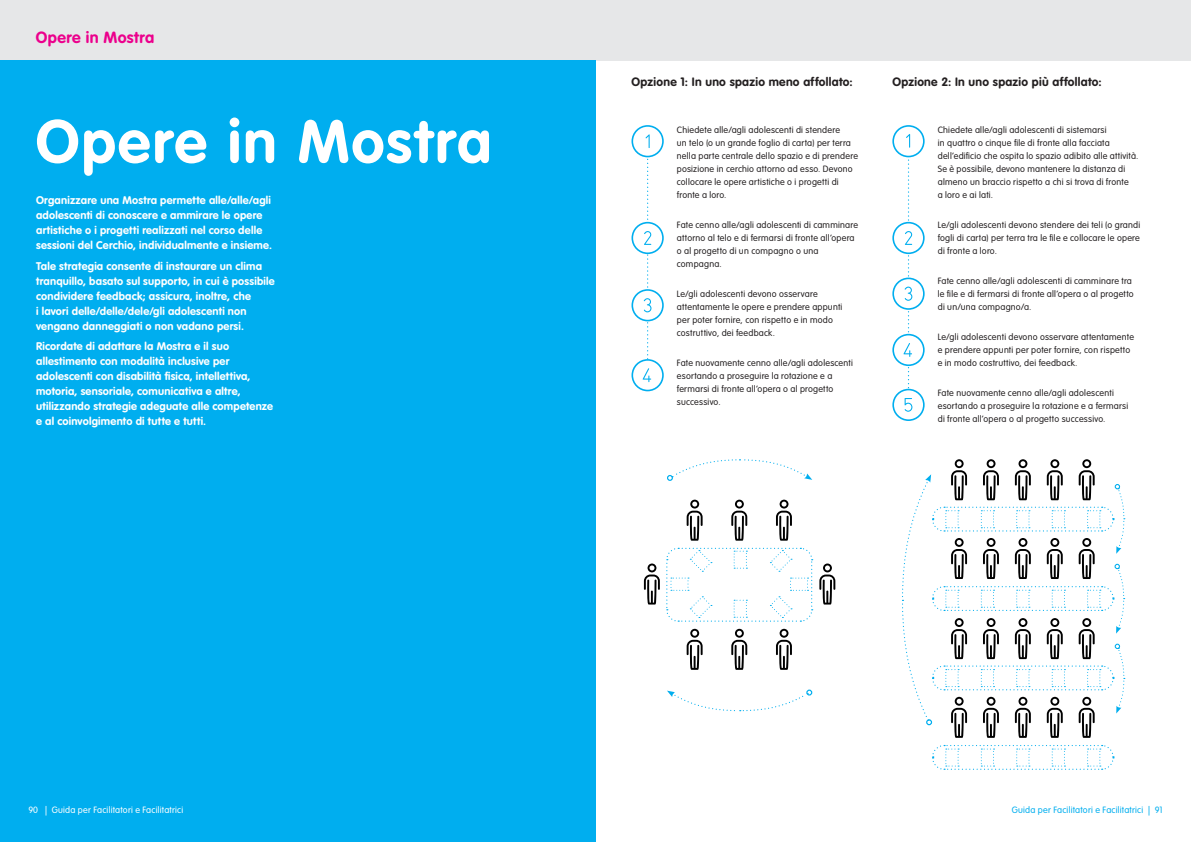
<style>
.page{position:relative;width:1191px;height:842px;background:#fff}
.page>*{position:absolute;margin:0;border:0;box-sizing:border-box;transform-origin:0 0}
.t1{font:700 60px "VAG Rounded Std";letter-spacing:.035em;color:#fff}
.t2{font:700 16px "VAG Rounded Std";letter-spacing:.025em;color:#ec008c}
.t3{font:700 12px "VAG Rounded Std";letter-spacing:.025em;color:#231f20}
.t4{font:700 11px/15px "VAG Rounded Std";letter-spacing:.02em;color:#fff}
.t5{font:300 9px/13px "VAG Rounded Std";letter-spacing:.025em;color:#231f20}
.t6{font:300 9px "VAG Rounded Std";letter-spacing:.025em;color:#00aeef}
.t7{font:300 9px "VAG Rounded Std";letter-spacing:.025em;color:#fff}
</style>
<div class="page">
<div style="left:0;top:0;width:1191px;height:60px;background:#e6e7e8"></div>
<div style="left:0;top:60px;width:595px;height:782px;background:#00aeef"></div>
<div style="left:892px;top:125px;width:32px;height:32px;border:2px solid #00aeef;border-radius:50%"></div>
<div style="left:892px;top:222px;width:32px;height:32px;border:2px solid #00aeef;border-radius:50%"></div>
<div style="left:892px;top:278px;width:32px;height:32px;border:2px solid #00aeef;border-radius:50%"></div>
<div style="left:892px;top:334px;width:32px;height:32px;border:2px solid #00aeef;border-radius:50%"></div>
<div style="left:892px;top:389px;width:32px;height:32px;border:2px solid #00aeef;border-radius:50%"></div>
<svg style="left:903px;top:134px;width:9px;height:278px"></svg>
<div style="left:631px;top:125px;width:33px;height:32px;border:2px solid #00aeef;border-radius:50%"></div>
<svg style="left:645px;top:134px;width:4px;height:14px"></svg>
<div style="left:631px;top:222px;width:33px;height:32px;border:2px solid #00aeef;border-radius:50%"></div>
<div style="left:631px;top:289px;width:33px;height:32px;border:2px solid #00aeef;border-radius:50%"></div>
<div style="left:631px;top:359px;width:33px;height:32px;border:2px solid #00aeef;border-radius:50%"></div>
<svg style="left:642px;top:155px;width:9px;height:227px"></svg>
<svg style="left:731px;top:500px;width:16px;height:41px"></svg>
<svg style="left:667px;top:689px;width:145px;height:23px"></svg>
<svg style="left:819px;top:563px;width:16px;height:41px"></svg>
<svg style="left:731px;top:629px;width:16px;height:41px"></svg>
<svg style="left:776px;top:500px;width:16px;height:41px"></svg>
<svg style="left:776px;top:629px;width:16px;height:41px"></svg>
<svg style="left:686px;top:500px;width:16px;height:41px"></svg>
<svg style="left:686px;top:629px;width:16px;height:41px"></svg>
<svg style="left:667px;top:459px;width:145px;height:22px"></svg>
<svg style="left:644px;top:547px;width:169px;height:75px"></svg>
<svg style="left:932px;top:744px;width:182px;height:26px"></svg>
<svg style="left:902px;top:459px;width:223px;height:279px"></svg>
<h2 class="t2" style="left:36px;top:28px;width:120px">Opere in Mostra</h2>
<h1 class="t1" style="left:36px;top:106px;width:457px">Opere in Mostra</h1>
<p class="t4" style="left:36px;top:193px;width:237px">Organizzare una Mostra permette alle/alle/agli adolescenti di conoscere e ammirare le opere artistiche o i progetti realizzati nel corso delle sessioni del Cerchio, individualmente e insieme.</p>
<p class="t4" style="left:36px;top:259px;width:240px">Tale strategia consente di instaurare un clima tranquillo, basato sul supporto, in cui è possibile condividere feedback; assicura, inoltre, che<br>i lavori delle/delle/dele/gli adolescenti non vengano danneggiati o non vadano persi.</p>
<p class="t4" style="left:36px;top:339px;width:239px">Ricordate di adattare la Mostra e il suo allestimento con modalità inclusive per adolescenti con disabilità fisica, intellettiva, motoria, sensoriale, comunicativa e altre, utilizzando strategie adeguate alle competenze e al coinvolgimento di tutte e tutti.</p>
<h3 class="t3" style="left:631px;top:75px;width:223px">Opzione 1: In uno spazio meno affollato:</h3>
<p class="t5" style="left:677px;top:123px;width:183px">Chiedete alle/agli adolescenti di stendere<br>un telo (o un grande foglio di carta) per terra nella parte centrale dello spazio e di prendere posizione in cerchio attorno ad esso. Devono collocare le opere artistiche o i progetti di fronte a loro.</p>
<p class="t5" style="left:677px;top:218px;width:183px">Fate cenno alle/agli adolescenti di camminare attorno al telo e di fermarsi di fronte all’opera o al progetto di un compagno o una compagna.</p>
<p class="t5" style="left:677px;top:287px;width:167px">Le/gli adolescenti devono osservare attentamente le opere e prendere appunti per poter fornire, con rispetto e in modo costruttivo, dei feedback.</p>
<p class="t5" style="left:677px;top:356px;width:178px">Fate nuovamente cenno alle/agli adolescenti esortando a proseguire la rotazione e a fermarsi di fronte all’opera o al progetto successivo.</p>
<h3 class="t3" style="left:892px;top:75px;width:211px">Opzione 2: In uno spazio più affollato:</h3>
<p class="t5" style="left:937px;top:123px;width:202px">Chiedete alle/agli adolescenti di sistemarsi<br>in quattro o cinque file di fronte alla facciata dell’edificio che ospita lo spazio adibito alle attività.<br>Se è possibile, devono mantenere la distanza di almeno un braccio rispetto a chi si trova di fronte<br>a loro e ai lati.</p>
<p class="t5" style="left:937px;top:218px;width:204px;text-align:justify">Le/gli adolescenti devono stendere dei teli (o grandi fogli di carta) per terra tra le file e collocare le opere di fronte a loro.</p>
<p class="t5" style="left:937px;top:274px;width:197px">Fate cenno alle/agli adolescenti di camminare tra le file e di fermarsi di fronte all’opera o al progetto di un/una compagno/a.</p>
<p class="t5" style="left:937px;top:330px;width:198px">Le/gli adolescenti devono osservare attentamente e prendere appunti per poter fornire, con rispetto e in modo costruttivo, dei feedback.</p>
<p class="t5" style="left:937px;top:386px;width:192px">Fate nuovamente cenno alle/agli adolescenti esortando a proseguire la rotazione e a fermarsi di fronte all’opera o al progetto successivo.</p>
<p class="t7" style="left:28px;top:805px;width:156px">90 | Guida per Facilitatori e Facilitatrici</p>
<p class="t6" style="left:1012px;top:805px;width:152px">Guida per Facilitatori e Facilitatrici | 91</p>
</div>
